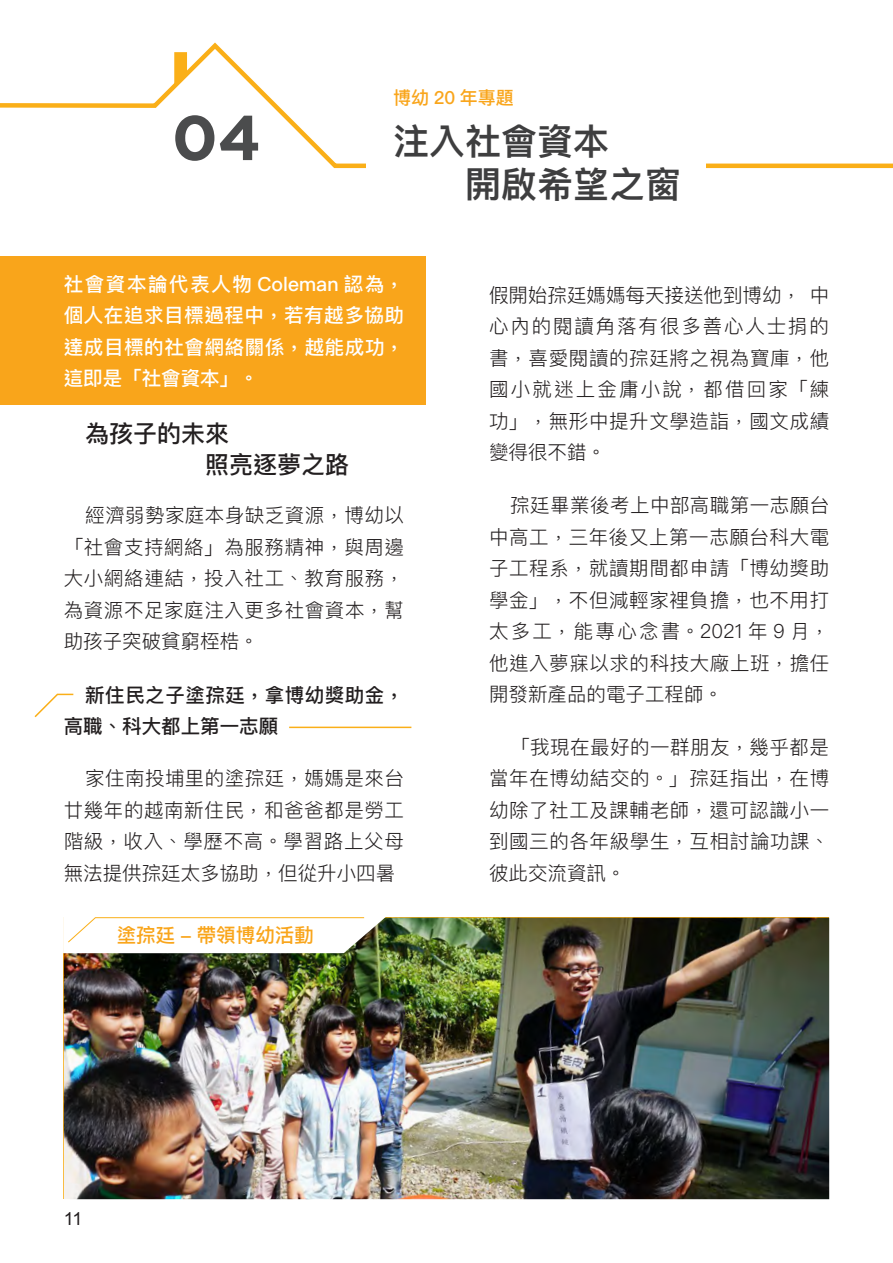
<style>
.page{position:relative;width:893px;height:1263px;background:#fff}
.page>*{position:absolute;margin:0;border:0;box-sizing:border-box;transform-origin:0 0}
.t1{font:700 63px "Gotham";color:#4b4c4d}
.t2{font:600 36px "Ping Fang TC";color:#3e3e3f}
.t3{font:500 24px "Ping Fang TC";color:#231f20}
.t4{font:300 19.5px/31.5px "Ping Fang TC";letter-spacing:.03em;color:#231f20;text-align:justify}
.t5{font:500 19.5px/31.5px "Ping Fang TC";letter-spacing:.03em;color:#fff;text-align:justify}
.t6{font:500 19.5px/31.5px "Ping Fang TC";letter-spacing:.025em;color:#231f20}
.t7{font:500 19.5px "Ping Fang TC";color:#f9a51b}
.t8{font:500 18px "Ping Fang TC";color:#f9a51b}
.t9{font:18px "Arial";color:#231f20}
</style>
<div class="page">
<img style="left:64px;top:918px;width:765px;height:281px">
<div style="left:0;top:256px;width:425px;height:148px;background:#f9a51b"></div>
<svg style="left:0;top:42px;width:893px;height:127px"></svg>
<svg style="left:174px;top:52px;width:13px;height:34px"></svg>
<div style="left:366px;top:150px;width:339px;height:34px;background:#fff"></div>
<svg style="left:63px;top:917px;width:323px;height:36px"></svg>
<hr style="left:289px;top:727px;width:122px;height:1px;background:#faaf18">
<svg style="left:34px;top:693px;width:40px;height:25px"></svg>
<p class="t8" style="left:393px;top:87px;width:122px">博幼 20 年專題</p>
<p class="t1" style="left:172px;top:101px;width:91px">04</p>
<p class="t2" style="left:393px;top:119px;width:217px">注入社會資本</p>
<p class="t2" style="left:465px;top:162px;width:217px">開啟希望之窗</p>
<p class="t5" style="left:64px;top:268px;width:342px">社會資本論代表人物 Coleman 認為，個人在追求目標過程中，若有越多協助達成目標的社會網絡關係，越能成功，這即是「社會資本」。</p>
<p class="t3" style="left:85px;top:419px;width:145px">為孩子的未來</p>
<p class="t3" style="left:205px;top:450px;width:145px">照亮逐夢之路</p>
<p class="t4" style="left:64px;top:499px;width:342px;text-indent:21px">經濟弱勢家庭本身缺乏資源，博幼以「社會支持網絡」為服務精神，與周邊大小網絡連結，投入社工、教育服務，為資源不足家庭注入更多社會資本，幫助孩子突破貧窮桎梏。</p>
<p class="t6" style="left:64px;top:679px;width:342px;text-indent:22px">新住民之子塗孮廷，拿博幼獎助金，高職、科大都上第一志願</p>
<p class="t4" style="left:64px;top:762px;width:342px;text-indent:21px">家住南投埔里的塗孮廷，媽媽是來台廿幾年的越南新住民，和爸爸都是勞工階級，收入、學歷不高。學習路上父母無法提供孮廷太多協助，但從升小四暑</p>
<p class="t7" style="left:117px;top:923px;width:199px">塗孮廷 - 帶領博幼活動</p>
<p class="t4" style="left:489px;top:279px;width:342px">假開始孮廷媽媽每天接送他到博幼， 中心內的閱讀角落有很多善心人士捐的書，喜愛閱讀的孮廷將之視為寶庫，他國小就迷上金庸小說，都借回家「練功」，無形中提升文學造詣，國文成績變得很不錯。</p>
<p class="t4" style="left:489px;top:489px;width:342px;text-indent:21px">孮廷畢業後考上中部高職第一志願台中高工，三年後又上第一志願台科大電子工程系，就讀期間都申請「博幼獎助學金」，不但減輕家裡負擔，也不用打太多工，能專心念書。2021 年 9 月，他進入夢寐以求的科技大廠上班，擔任開發新產品的電子工程師。</p>
<p class="t4" style="left:489px;top:731px;width:342px;text-indent:21px">「我現在最好的一群朋友，幾乎都是當年在博幼結交的。」孮廷指出，在博幼除了社工及課輔老師，還可認識小一到國三的各年級學生，互相討論功課、彼此交流資訊。</p>
<p class="t9" style="left:64px;top:1207px;width:20px">11</p>
</div>
